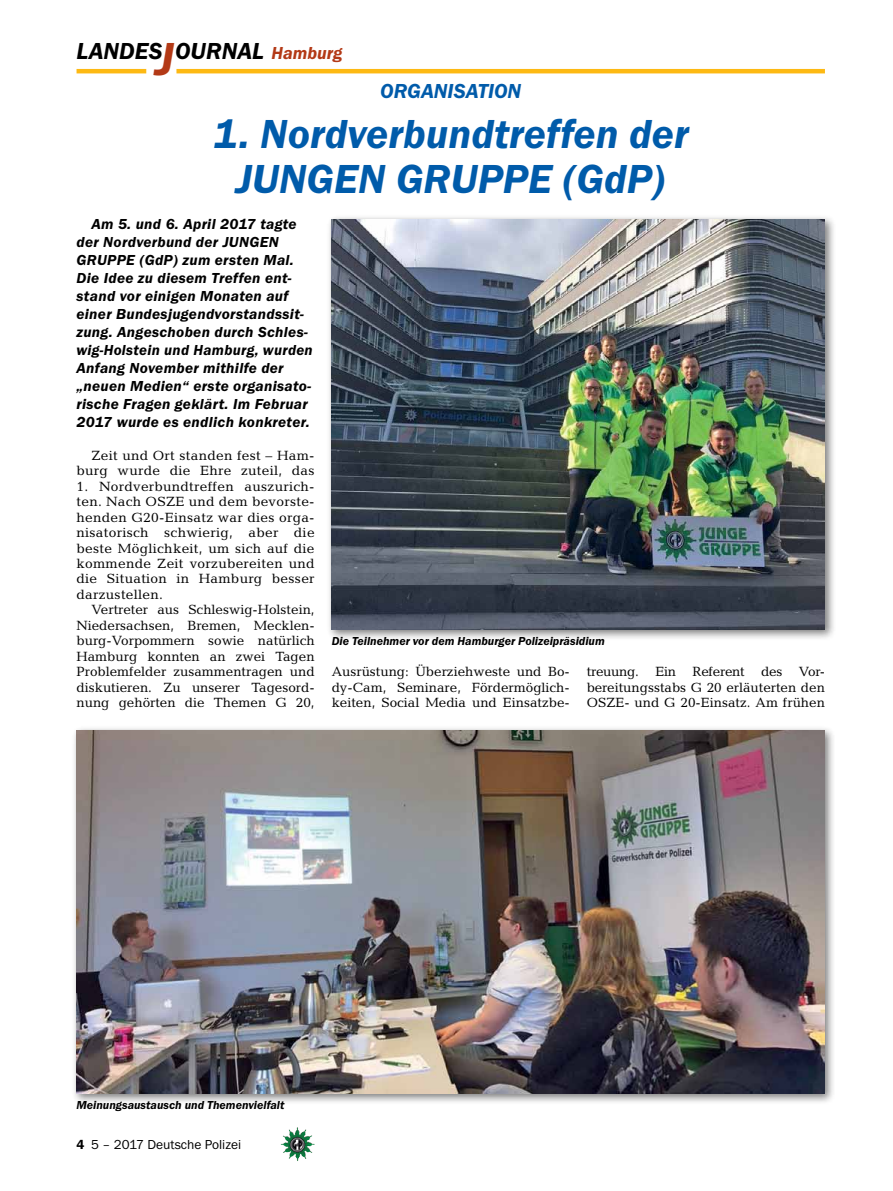
<style>
.page{position:relative;width:893px;height:1191px;background:#fff}
.page>*{position:absolute;margin:0;border:0;box-sizing:border-box;transform-origin:0 0}
.t1{font:italic 600 42px/45px "Franklin Gothic Itc T";color:#005baa;text-align:center}
.t2{font:italic 600 24px "Franklin Gothic Itc T";color:#000}
.t3{font:italic 600 21px "Franklin Gothic Itc T";color:#005baa}
.t4{font:italic 600 15px/18px "Franklin Gothic Itc T";letter-spacing:.02em;color:#000}
.t5{font:13.5px/15.5px "Candida";color:#000;text-align:justify}
.t6{font:13.5px/15.5px "Candida";letter-spacing:.02em;color:#000;text-align:right}
.t7{font:13.5px "Franklin Gothic Itc T";color:#000}
.t8{font:italic 600 12px "Franklin Gothic Itc T";color:#000}
.s1{font-size:48px;color:#b33916}
.s2{font-size:18px;color:#b33916}
.s3{font-weight:600}
</style>
<div class="page">
<hr style="left:77px;top:69px;width:69px;height:4px;background:#fdb913">
<hr style="left:176px;top:69px;width:649px;height:4px;background:#fdb913">
<img style="left:281px;top:1128px;width:16px;height:24px">
<div style="left:326px;top:214px;width:510px;height:427px;background:#000;opacity:.5"></div>
<img style="left:332px;top:219px;width:493px;height:411px">
<div style="left:71px;top:725px;width:765px;height:379px;background:#000;opacity:.5"></div>
<img style="left:77px;top:730px;width:748px;height:363px">
<h2 class="t2" style="left:77px;top:37px;width:267px">LANDES<span class="s1">J</span>OURNAL <span class="s2">Hamburg</span></h2>
<h3 class="t3" style="left:380px;top:79px;width:28px">Organ</h3>
<h3 class="t3" style="left:448px;top:79px;width:61px">isa tion</h3>
<h1 class="t1" style="left:213px;top:111px;width:478px">1. Nordverbundtreffen der<br>JUNGEN GRUPPE (GdP)</h1>
<p class="t4" style="left:77px;top:215px;width:238px;text-indent:15px">Am 5. und 6. April 2017 tagte der Nordverbund der JUNGEN<br>GRUPPE (GdP) zum ersten Mal.<br>Die Idee zu diesem Treffen ent&shy;stand vor einigen Monaten auf einer Bundesjugendvorstandssit&shy;zung. Angeschoben durch Schles&shy;wig-Holstein und Hamburg, wurden<br>Anfang November mithilfe der „neuen Medien“ erste organisato&shy;rische Fragen geklärt. Im Februar<br>2017 wurde es endlich konkreter.</p>
<p class="t6" style="left:77px;top:447px;width:240px">Zeit und Ort standen fest – Ham&shy;burg wurde die Ehre zuteil, das</p>
<p class="t5" style="left:77px;top:478px;width:240px">1. Nordverbundtreffen auszurich&shy;ten. Nach OSZE und dem bevorste&shy;henden G20-Einsatz war dies orga&shy;nisatorisch schwierig, aber die beste Möglichkeit, um sich auf die kommende Zeit vorzubereiten und die Situation in Hamburg besser darzustellen.</p>
<p class="t5" style="left:77px;top:602px;width:240px;text-indent:15px">Vertreter aus Schleswig-Holstein, Niedersachsen, Bremen, Mecklen&shy;burg-Vorpommern sowie natürlich Hamburg konnten an zwei Tagen Problemfelder zusammentragen und diskutieren. Zu unserer Tagesord&shy;nung gehörten die Themen G 20,</p>
<p class="t8" style="left:332px;top:634px;width:275px">Die Teilnehmer vor dem Hamburger Polizeipräsidium</p>
<p class="t5" style="left:587px;top:664px;width:240px">treuung. Ein Referent des Vor&shy;bereitungsstabs G 20 erläuterten den OSZE- und G 20-Einsatz. Am frühen</p>
<p class="t5" style="left:332px;top:664px;width:240px">Ausrüstung: Überziehweste und Bo&shy;dy-Cam, Seminare, Fördermöglich&shy;keiten, Social Media und Einsatzbe-</p>
<p class="t8" style="left:77px;top:1098px;width:210px">Meinungsaustausch und Themenvielfalt</p>
<p class="t7" style="left:77px;top:1136px;width:166px"><span class="s3">4</span> 5 – 2017 Deutsche Polizei</p>
</div>
